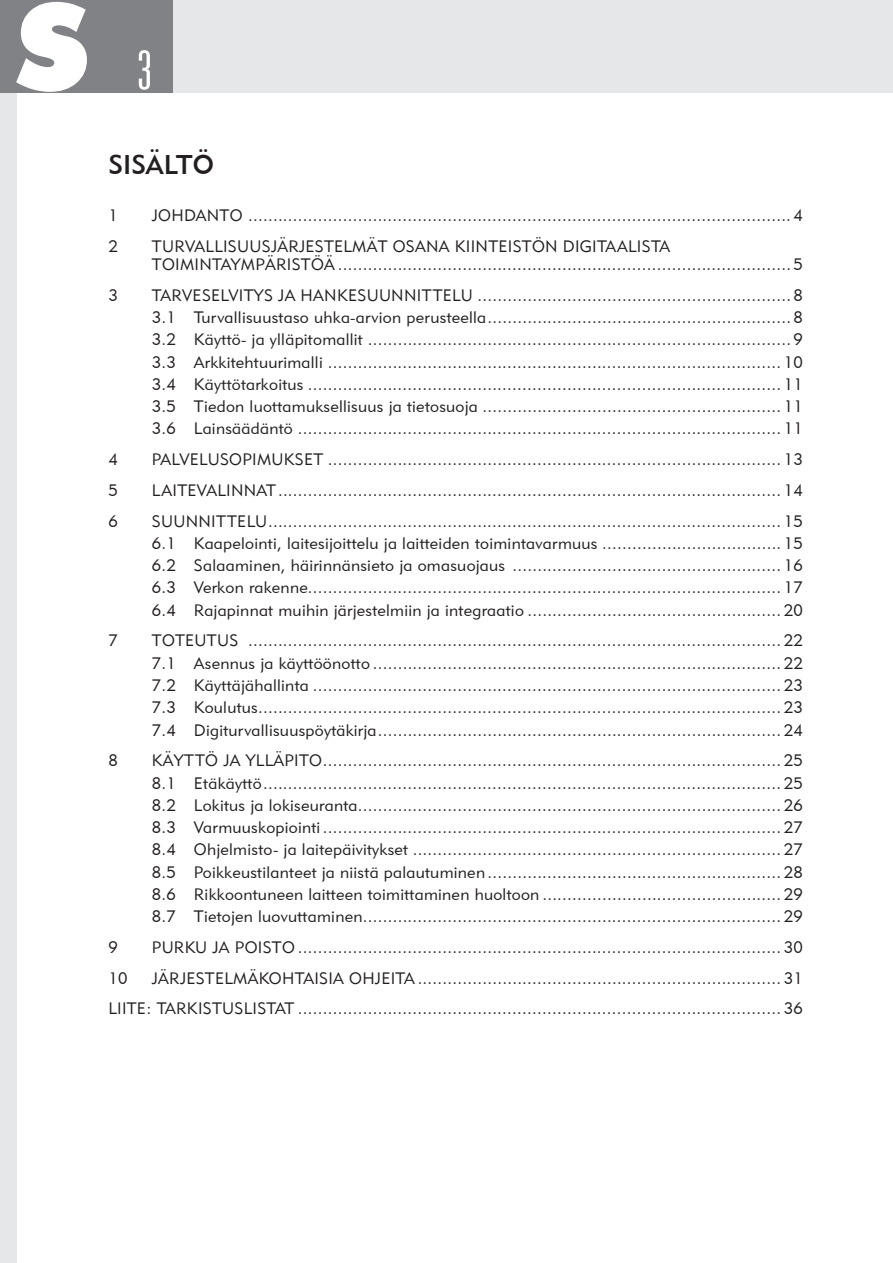
<style>
.page{position:relative;width:893px;height:1263px;background:#fff}
.page>*{position:absolute;margin:0;border:0;box-sizing:border-box;transform-origin:0 0}
.t1{font:900 120px "Futura BT";color:#fff}
.leipateksti{font:300 ultra-condensed 54px "Univers";color:#fff}
.a_otsikko2{font:27px "Geometric 415 BT Medium A";color:#231f20}
.t2{font:16.5px/18px "Geometric 415 BT Lite A";letter-spacing:.015em;color:#231f20}
</style>
<div class="page">
<div style="left:1px;top:0;width:892px;height:93px;background:#e6e7e9"></div>
<div style="left:0;top:92px;width:17px;height:1171px;background:#e6e7e9"></div>
<div style="left:0;top:0;width:172px;height:92px;background:#808285"></div>
<p class="t1" style="left:16px;top:-26px;width:75px">S</p>
<p class="leipateksti" style="left:137px;top:42px;width:16px">3</p>
<p class="a_otsikko2" style="left:108px;top:148px;width:107px">SISÄLTÖ</p>
<p class="t2" style="left:108px;top:206px;width:11px">1</p>
<p class="t2" style="left:152px;top:206px;width:653px">JOHDANTO ............................................................................................................. 4</p>
<p class="t2" style="left:108px;top:237px;width:11px">2</p>
<p class="t2" style="left:152px;top:237px;width:653px">TURVALLISUUSJÄRJESTELMÄT OSANA KIINTEISTÖN DIGITAALISTA<br>TOIMINTAYMPÄRISTÖÄ ........................................................................................... 5</p>
<p class="t2" style="left:108px;top:286px;width:11px">3</p>
<p class="t2" style="left:152px;top:286px;width:653px">TARVESELVITYS JA HANKESUUNNITTELU ............................................................... 8</p>
<p class="t2" style="left:152px;top:308px;width:653px">3.1 Turvallisuustaso uhka-arvion perusteella............................................................. 8</p>
<p class="t2" style="left:152px;top:330px;width:653px">3.2 Käyttö- ja ylläpitomallit ..................................................................................... 9</p>
<p class="t2" style="left:152px;top:353px;width:653px">3.3 Arkkitehtuurimalli ........................................................................................... 10</p>
<p class="t2" style="left:152px;top:375px;width:653px">3.4 Käyttötarkoitus ............................................................................................... 11</p>
<p class="t2" style="left:152px;top:397px;width:653px">3.5 Tiedon luottamuksellisuus ja tietosuoja ............................................................ 11</p>
<p class="t2" style="left:152px;top:419px;width:653px">3.6 Lainsäädäntö ................................................................................................. 11</p>
<p class="t2" style="left:108px;top:450px;width:11px">4</p>
<p class="t2" style="left:152px;top:450px;width:653px">PALVELUSOPIMUKSET ........................................................................................... 13</p>
<p class="t2" style="left:108px;top:481px;width:11px">5</p>
<p class="t2" style="left:152px;top:481px;width:653px">LAITEVALINNAT..................................................................................................... 14</p>
<p class="t2" style="left:108px;top:512px;width:11px">6</p>
<p class="t2" style="left:152px;top:512px;width:653px">SUUNNITTELU....................................................................................................... 15</p>
<p class="t2" style="left:152px;top:534px;width:653px">6.1 Kaapelointi, laitesijoittelu ja laitteiden toimintavarmuus .................................... 15</p>
<p class="t2" style="left:152px;top:556px;width:653px">6.2 Salaaminen, häirinnänsieto ja omasuojaus ...................................................... 16</p>
<p class="t2" style="left:152px;top:578px;width:653px">6.3 Verkon rakenne............................................................................................... 17</p>
<p class="t2" style="left:152px;top:601px;width:653px">6.4 Rajapinnat muihin järjestelmiin ja integraatio ................................................... 20</p>
<p class="t2" style="left:108px;top:631px;width:11px">7</p>
<p class="t2" style="left:152px;top:631px;width:653px">TOTEUTUS ........................................................................................................... 22</p>
<p class="t2" style="left:152px;top:654px;width:653px">7.1 Asennus ja käyttöönotto .................................................................................. 22</p>
<p class="t2" style="left:152px;top:676px;width:653px">7.2 Käyttäjähallinta .............................................................................................. 23</p>
<p class="t2" style="left:152px;top:698px;width:653px">7.3 Koulutus......................................................................................................... 23</p>
<p class="t2" style="left:152px;top:720px;width:653px">7.4 Digiturvallisuuspöytäkirja................................................................................. 24</p>
<p class="t2" style="left:108px;top:751px;width:11px">8</p>
<p class="t2" style="left:152px;top:751px;width:653px">KÄYTTÖ JA YLLÄPITO............................................................................................ 25</p>
<p class="t2" style="left:152px;top:773px;width:653px">8.1 Etäkäyttö........................................................................................................ 25</p>
<p class="t2" style="left:152px;top:796px;width:653px">8.2 Lokitus ja lokiseuranta..................................................................................... 26</p>
<p class="t2" style="left:152px;top:818px;width:653px">8.3 Varmuuskopiointi ............................................................................................ 27</p>
<p class="t2" style="left:152px;top:840px;width:653px">8.4 Ohjelmisto- ja laitepäivitykset .......................................................................... 27</p>
<p class="t2" style="left:152px;top:862px;width:653px">8.5 Poikkeustilanteet ja niistä palautuminen ........................................................... 28</p>
<p class="t2" style="left:152px;top:885px;width:653px">8.6 Rikkoontuneen laitteen toimittaminen huoltoon ................................................ 29</p>
<p class="t2" style="left:152px;top:907px;width:653px">8.7 Tietojen luovuttaminen.................................................................................... 29</p>
<p class="t2" style="left:108px;top:938px;width:11px">9</p>
<p class="t2" style="left:152px;top:938px;width:653px">PURKU JA POISTO ................................................................................................. 30</p>
<p class="t2" style="left:108px;top:968px;width:21px">10</p>
<p class="t2" style="left:152px;top:968px;width:653px">JÄRJESTELMÄKOHTAISIA OHJEITA ......................................................................... 31</p>
<p class="t2" style="left:108px;top:999px;width:696px">LIITE: TARKISTUSLISTAT ................................................................................................. 36</p>
</div>
